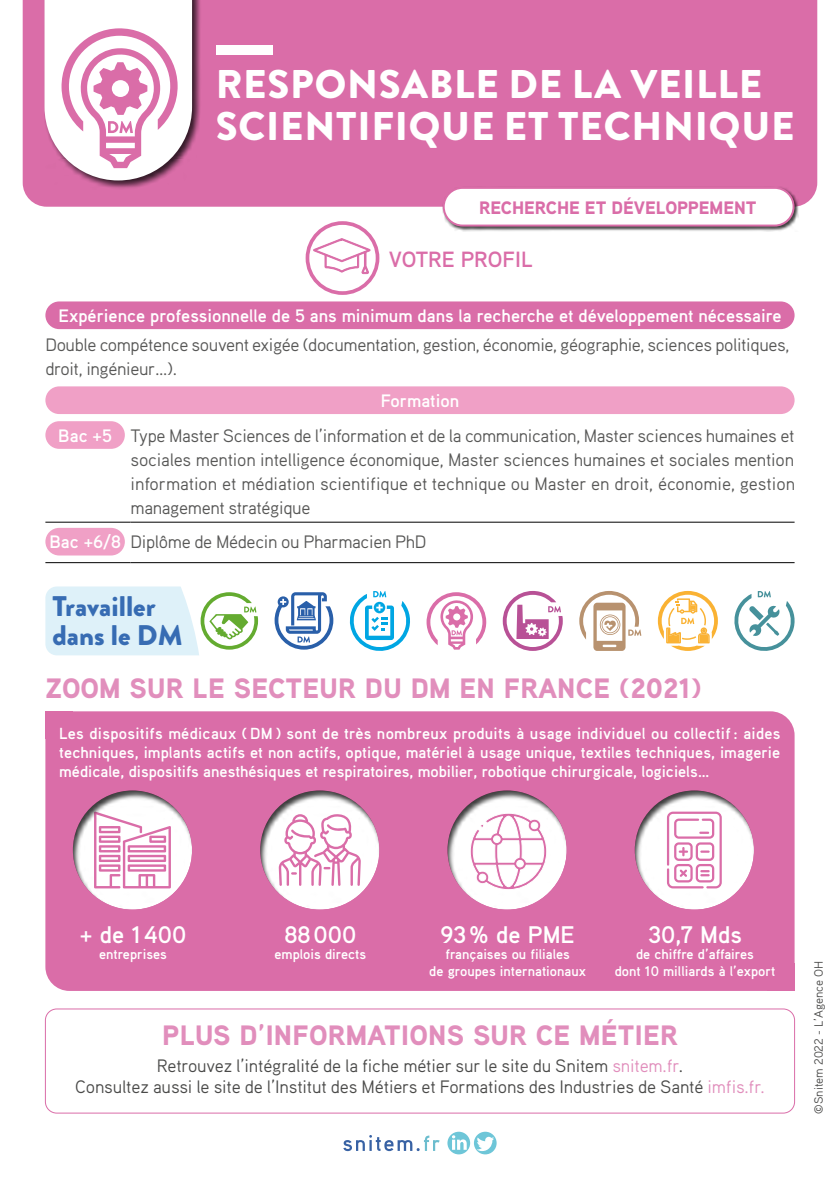
<style>
.page{position:relative;width:840px;height:1191px;background:#fff}
.page>*{position:absolute;margin:0;border:0;box-sizing:border-box;transform-origin:0 0}
.t1{font:900 40px/42px "Brandon Grotesque";letter-spacing:.02em;color:#fff}
.t2{font:900 28.4px/28.4px "Brandon Grotesque";color:#376cb3}
.t3{font:900 28px "Aaux Pro";letter-spacing:.01em;color:#e18ebc}
.t4{font:700 24px "Aaux Pro";color:#fff}
.t5{font:700 22px "Aaux Pro";color:#da6da8}
.t6{font:18px/24px "Aaux Pro";letter-spacing:-.02em;color:#575756}
.t7{font:18px/21.6px "Aaux Pro";letter-spacing:-.01em;color:#4a4a49;text-align:center}
.t8{font:700 18px "Aaux Pro";color:#fff}
.t9{font:900 18px "Aaux Pro";color:#da6da8}
.t10{font:700 16px/19.2px "Aaux Pro";color:#fff;text-align:justify}
.t11{font:700 14px/16.8px "Aaux Pro";color:#fff;text-align:center}
.t12{font:12px "Aaux Pro";color:#4a4a49}
.s1{font-weight:700;color:#fff}
.s2{color:#e18ebc}
</style>
<div class="page">
<div style="left:23px;top:0;width:793px;height:207px;background:#da6da8"></div>
<div style="left:43px;top:0;width:158px;height:189px;background:#000;opacity:.75"></div>
<div style="left:45px;top:711px;width:28px;height:28px;background:#da6da8"></div>
<div style="left:45px;top:711px;width:749px;height:280px;background:#da6da8;border-radius:24px"></div>
<div style="left:766px;top:963px;width:28px;height:28px;background:#da6da8"></div>
<svg style="left:343px;top:1135px;width:96px;height:16px"></svg>
<svg style="left:473px;top:1131px;width:23px;height:23px"></svg>
<svg style="left:476px;top:1136px;width:18px;height:15px"></svg>
<svg style="left:447px;top:1131px;width:23px;height:23px"></svg>
<svg style="left:451px;top:1135px;width:15px;height:14px"></svg>
<div style="left:45px;top:1008px;width:749px;height:105px;border:1px solid #da6da8;border-radius:11px"></div>
<svg style="left:72px;top:790px;width:120px;height:120px"></svg>
<svg style="left:260px;top:790px;width:120px;height:120px;fill:#fdfdfd"></svg>
<svg style="left:447px;top:790px;width:120px;height:120px;fill:#fefefe"></svg>
<svg style="left:634px;top:790px;width:120px;height:120px;fill:#fefefe"></svg>
<svg style="left:44px;top:0;width:148px;height:180px"></svg>
<div style="left:442px;top:186px;width:356px;height:45px;background:#000;opacity:.75"></div>
<div style="left:443px;top:188px;width:350px;height:37px;background:#fff;border-radius:19px"></div>
<div style="left:442px;top:187px;width:352px;height:39px;border:2px solid #da6da8;border-radius:19px"></div>
<div style="left:305px;top:221px;width:74px;height:74px;border:4px solid #da6da8;border-radius:50%"></div>
<svg style="left:312px;top:237px;width:59px;height:38px"></svg>
<hr style="left:45px;top:521px;width:85px;height:1px;background:#000">
<hr style="left:130px;top:521px;width:664px;height:1px;background:#000">
<hr style="left:45px;top:562px;width:85px;height:1px;background:#000">
<hr style="left:130px;top:562px;width:664px;height:1px;background:#000">
<div style="left:45px;top:301px;width:749px;height:28px;background:#da6da8;border-radius:14px"></div>
<div style="left:45px;top:386px;width:749px;height:28px;background:#f0a0c6;border-radius:14px"></div>
<div style="left:45px;top:421px;width:80px;height:28px;background:#f0a0c6;border-radius:14px"></div>
<div style="left:45px;top:528px;width:80px;height:27px;background:#f0a0c6;border-radius:14px"></div>
<div style="left:215px;top:45px;width:57px;height:10px;background:#fff"></div>
<svg style="left:45px;top:586px;width:213px;height:69px"></svg>
<svg style="left:579px;top:591px;width:62px;height:60px"></svg>
<svg style="left:349px;top:591px;width:61px;height:60px"></svg>
<svg style="left:426px;top:592px;width:60px;height:57px"></svg>
<svg style="left:274px;top:592px;width:59px;height:57px"></svg>
<svg style="left:502px;top:591px;width:60px;height:60px"></svg>
<svg style="left:734px;top:591px;width:60px;height:60px"></svg>
<svg style="left:657px;top:591px;width:60px;height:60px"></svg>
<h1 class="t1" style="left:215px;top:67px;width:580px">RESPONSABLE DE LA VEILLE<br>SCIENTIFIQUE ET TECHNIQUE</h1>
<p class="t9" style="left:479px;top:197px;width:279px">RECHERCHE ET DÉVELOPPEMENT</p>
<p class="t5" style="left:388px;top:249px;width:145px">VOTRE PROFIL</p>
<p class="t8" style="left:58px;top:308px;width:724px">Expérience professionnelle de 5 ans minimum dans la recherche et développement nécessaire</p>
<p class="t6" style="left:45px;top:333px;width:745px">Double compétence souvent exigée (documentation, gestion, économie, géographie, sciences politiques, droit, ingénieur…).</p>
<p class="t6" style="left:58px;top:383px;width:737px;line-height:34.6px;text-indent:322px"><span class="s1">Formation<br>Bac +5</span> Type Master Sciences de l’information et de la communication, Master sciences humaines et</p>
<p class="t6" style="left:130px;top:447px;width:665px;text-align:justify">sociales mention intelligence économique, Master sciences humaines et sociales mention information et médiation scientifique et technique ou Master en droit, économie, gestion management stratégique</p>
<p class="t6" style="left:49px;top:530px;width:378px"><span class="s1">Bac +6/8</span> Diplôme de Médecin ou Pharmacien PhD</p>
<h2 class="t2" style="left:52px;top:594px;width:132px">Travailler dans le DM</h2>
<h3 class="t3" style="left:45px;top:672px;width:657px">ZOOM SUR LE SECTEUR DU DM EN FRANCE (2021)</h3>
<p class="t10" style="left:59px;top:725px;width:722px">Les dispositifs médicaux ( DM ) sont de très nombreux produits à usage individuel ou collectif : aides techniques, implants actifs et non actifs, optique, matériel à usage unique, textiles techniques, imagerie médicale, dispositifs anesthésiques et respiratoires, mobilier, robotique chirurgicale, logiciels…</p>
<h3 class="t4" style="left:80px;top:924px;width:108px">+ de 1 400</h3>
<p class="t11" style="left:99px;top:947px;width:69px">entreprises</p>
<h3 class="t4" style="left:284px;top:924px;width:73px">88 000</h3>
<p class="t11" style="left:274px;top:947px;width:93px">emplois directs</p>
<h3 class="t4" style="left:440px;top:924px;width:136px">93 % de PME</h3>
<p class="t11" style="left:429px;top:947px;width:158px">françaises ou filiales<br>de groupes internationaux</p>
<h3 class="t4" style="left:647px;top:924px;width:95px">30,7 Mds</h3>
<p class="t11" style="left:614px;top:947px;width:162px">de chiffre d’affaires<br>dont 10 milliards à l’export</p>
<h3 class="t3" style="left:162px;top:1018px;width:517px">PLUS D’INFORMATIONS SUR CE MÉTIER</h3>
<p class="t7" style="left:75px;top:1054px;width:691px">Retrouvez l’intégralité de la fiche métier sur le site du Snitem <span class="s2">snitem.fr</span>.<br>Consultez aussi le site de l’Institut des Métiers et Formations des Industries de Santé <span class="s2">imfis.fr.</span></p>
<p class="t12" style="left:811px;top:1113px;width:154px;rotate:-90deg">©Snitem 2022 - L’Agence OH</p>
</div>
